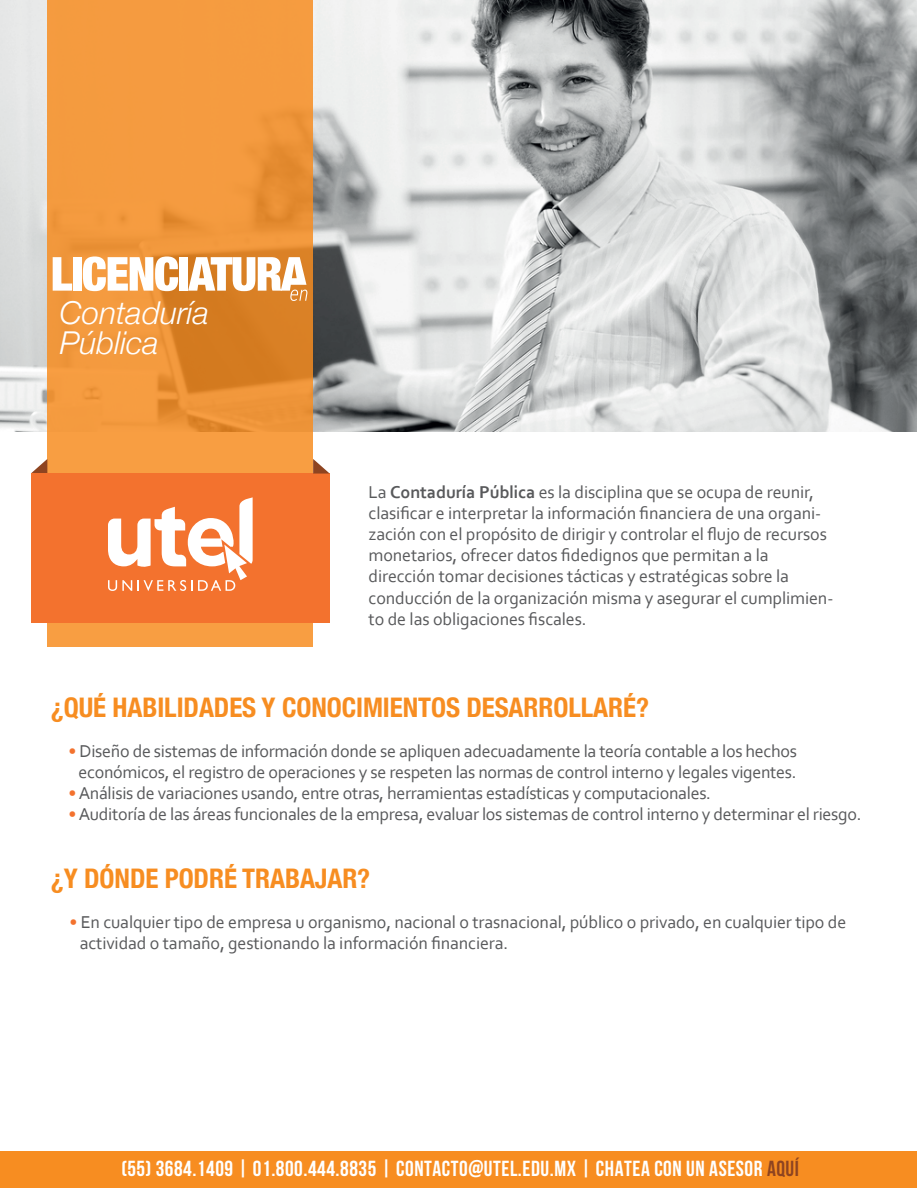
<style>
.page{position:relative;width:917px;height:1188px;background:#fff}
.page>*{position:absolute;margin:0;border:0;box-sizing:border-box;transform-origin:0 0}
.t1{font:italic 300 31.5px/30px "Helvetica Neue";color:#fff}
.t2{font:700 condensed 27px "Helvetica Neue";letter-spacing:-.005em;color:#f78d21}
.t3{font:21.75px "Bebas Neue";letter-spacing:.025em;color:#fff}
.t4{font:18px/21px "Corbel";letter-spacing:-.005em;color:#58595b}
.s1{font-weight:700}
.s2{color:#f3722e}
.s3{font-weight:700;color:#8e4420}
</style>
<div class="page">
<img style="left:0;top:0;width:916px;height:432px">
<svg style="left:47px;top:0;width:266px;height:647px;background:#f0963b"></svg>
<svg style="left:31px;top:459px;width:16px;height:14px"></svg>
<div style="left:31px;top:473px;width:298px;height:150px;background:#f3722e"></div>
<svg style="left:313px;top:459px;width:17px;height:15px"></svg>
<svg style="left:108px;top:497px;width:144px;height:94px"></svg>
<svg style="left:53px;top:257px;width:19px;height:34px"></svg>
<div style="left:73px;top:257px;width:8px;height:34px;background:#fff"></div>
<svg style="left:83px;top:256px;width:95px;height:35px"></svg>
<div style="left:179px;top:257px;width:9px;height:34px;background:#fff"></div>
<svg style="left:188px;top:257px;width:119px;height:44px"></svg>
<div style="left:0;top:1152px;width:916px;height:36px;background:#f78d21"></div>
<h1 class="t1" style="left:60px;top:296px;width:151px">Contaduría<br>Pública</h1>
<p class="t4" style="left:368px;top:482px;width:466px">La <span class="s1">Contaduría Pública</span> es la disciplina que se ocupa de reunir, clasificar e interpretar la información financiera de una organi&shy;zación con el propósito de dirigir y controlar el flujo de recursos monetarios, ofrecer datos fidedignos que permitan a la dirección tomar decisiones tácticas y estratégicas sobre la conducción de la organización misma y asegurar el cumplimien&shy;to de las obligaciones fiscales.</p>
<h2 class="t2" style="left:51px;top:685px;width:599px">¿QUÉ HABILIDADES Y CONOCIMIENTOS DESARROLLARÉ?</h2>
<p class="t4" style="left:69px;top:740px;width:729px;text-align:center"><span class="s2">•</span> Diseño de sistemas de información donde se apliquen adecuadamente la teoría contable a los hechos económicos, el registro de operaciones y se respeten las normas de control interno y legales vigentes.</p>
<p class="t4" style="left:69px;top:782px;width:644px"><span class="s2">•</span>Análisis de variaciones usando, entre otras, herramientas estadísticas y computacionales.</p>
<p class="t4" style="left:69px;top:803px;width:794px"><span class="s2">•</span>Auditoría de las áreas funcionales de la empresa, evaluar los sistemas de control interno y determinar el riesgo.</p>
<h2 class="t2" style="left:51px;top:856px;width:321px">¿Y DÓNDE PODRÉ TRABAJAR?</h2>
<p class="t4" style="left:80px;top:911px;width:768px;text-indent:-10px"><span class="s2">•</span> En cualquier tipo de empresa u organismo, nacional o trasnacional, público o privado, en cualquier tipo de actividad o tamaño, gestionando la información financiera.</p>
<p class="t3" style="left:121px;top:1156px;width:679px">(55) 3684.1409 | 01.800.444.8835 | CONTACTO@UTEL.EDU.MX | CHATEA CON UN ASESOR <span class="s3">AQUÍ</span></p>
</div>
